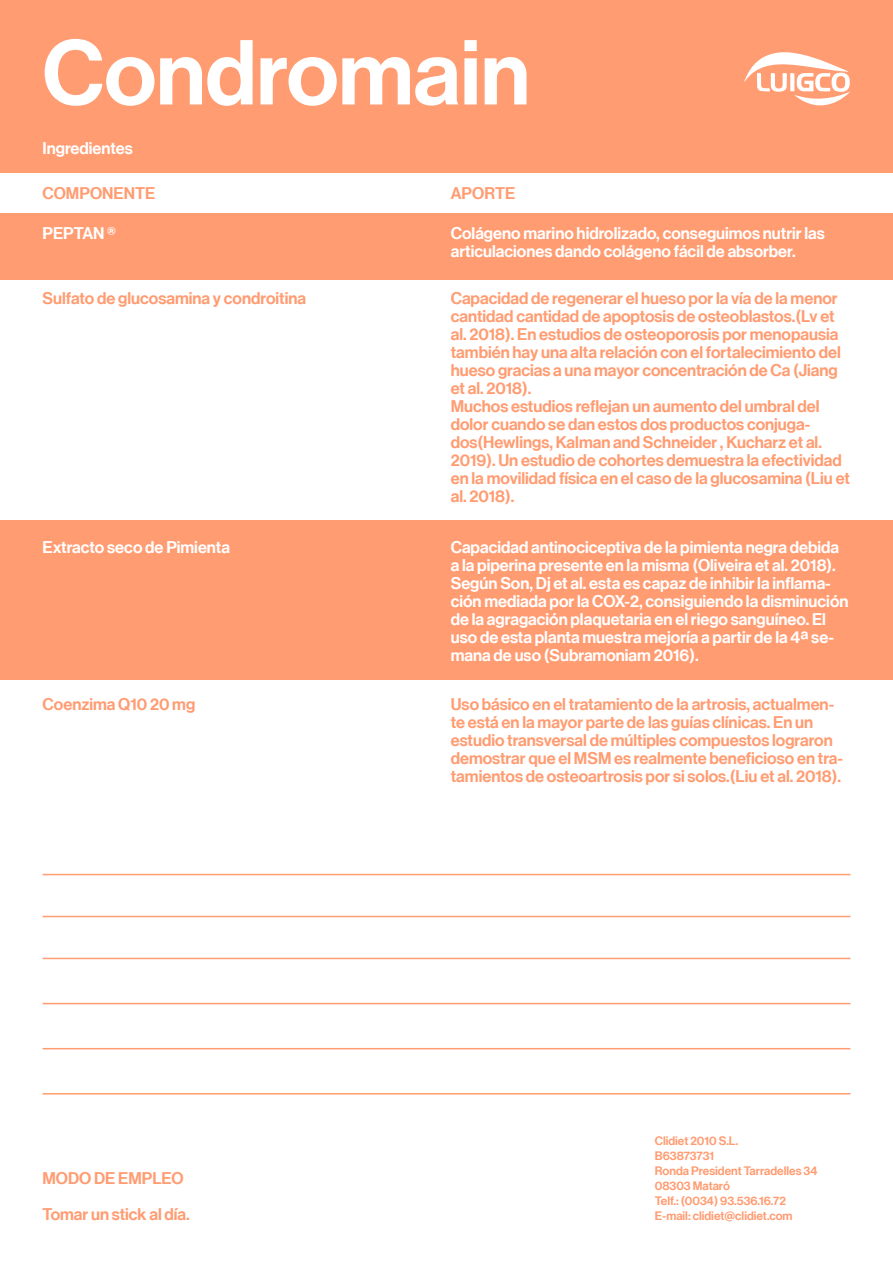
<style>
.page{position:relative;width:893px;height:1263px;background:#fff}
.page>*{position:absolute;margin:0;border:0;box-sizing:border-box;transform-origin:0 0}
.t1{font:90px "N Haas Grotesk DS Pro 65 Md";color:#fff}
.t2{font:16.5px/18px "N Haas Grotesk DS Pro 65 Md";color:#ff9c72}
.t3{font:16.5px/18px "N Haas Grotesk DS Pro 65 Md";color:#fff}
.t4{font:12px/15px "N Haas Grotesk DS Pro 65 Md";color:#ff9c72}
</style>
<div class="page">
<div style="left:0;top:0;width:893px;height:680px;background:#ff9c72"></div>
<div style="left:0;top:173px;width:893px;height:40px;background:#fff"></div>
<div style="left:0;top:280px;width:893px;height:239px;background:#fff"></div>
<svg style="left:744px;top:52px;width:106px;height:54px"></svg>
<hr style="left:43px;top:958px;width:807px;height:1px;background:#ff9c72">
<hr style="left:43px;top:916px;width:807px;height:1px;background:#ff9c72">
<hr style="left:43px;top:874px;width:807px;height:1px;background:#ff9c72">
<hr style="left:43px;top:1003px;width:807px;height:1px;background:#ff9c72">
<hr style="left:43px;top:1048px;width:807px;height:1px;background:#ff9c72">
<hr style="left:43px;top:1093px;width:807px;height:1px;background:#ff9c72">
<h1 class="t1" style="left:43px;top:21px;width:489px">Condromain</h1>
<p class="t3" style="left:43px;top:139px;width:92px">Ingredientes</p>
<p class="t2" style="left:43px;top:184px;width:114px">COMPONENTE</p>
<p class="t2" style="left:451px;top:184px;width:66px">APORTE</p>
<p class="t3" style="left:43px;top:225px;width:75px">PEPTAN ®</p>
<p class="t3" style="left:451px;top:225px;width:376px">Colágeno marino hidrolizado, conseguimos nutrir las articulaciones dando colágeno fácil de absorber.</p>
<p class="t2" style="left:43px;top:289px;width:265px">Sulfato de glucosamina y condroitina</p>
<p class="t2" style="left:451px;top:289px;width:401px">Capacidad de regenerar el hueso por la vía de la menor cantidad cantidad de apoptosis de osteoblastos.(Lv et al. 2018). En estudios de osteoporosis por menopausia también hay una alta relación con el fortalecimiento del hueso gracias a una mayor concentración de Ca (Jiang et al. 2018).<br>Muchos estudios reflejan un aumento del umbral del dolor cuando se dan estos dos productos conjuga&shy;dos(Hewlings, Kalman and Schneider , Kucharz et al.<br>2019). Un estudio de cohortes demuestra la efectividad en la movilidad física en el caso de la glucosamina (Liu et al. 2018).</p>
<p class="t3" style="left:43px;top:538px;width:189px">Extracto seco de Pimienta</p>
<p class="t3" style="left:451px;top:538px;width:399px">Capacidad antinociceptiva de la pimienta negra debida a la piperina presente en la misma (Oliveira et al. 2018).<br>Según Son, Dj et al. esta es capaz de inhibir la inflama&shy;ción mediada por la COX-2, consiguiendo la disminución de la agragación plaquetaria en el riego sanguíneo. El uso de esta planta muestra mejoría a partir de la 4ª se&shy;mana de uso (Subramoniam 2016).</p>
<p class="t2" style="left:43px;top:696px;width:154px">Coenzima Q10 20 mg</p>
<p class="t2" style="left:451px;top:696px;width:394px">Uso básico en el tratamiento de la artrosis, actualmen&shy;te está en la mayor parte de las guías clínicas. En un estudio transversal de múltiples compuestos lograron demostrar que el MSM es realmente beneficioso en tra&shy;tamientos de osteoartrosis por si solos.(Liu et al. 2018).</p>
<p class="t2" style="left:43px;top:1160px;width:149px;line-height:36px">MODO DE EMPLEO<br>Tomar un stick al día.</p>
<p class="t4" style="left:655px;top:1133px;width:164px">Clidiet 2010 S.L.<br>B63873731<br>Ronda President Tarradelles 34<br>08303 Mataró<br>Telf.: (0034) 93.536.16.72<br>E-mail: clidiet@clidiet.com</p>
</div>
